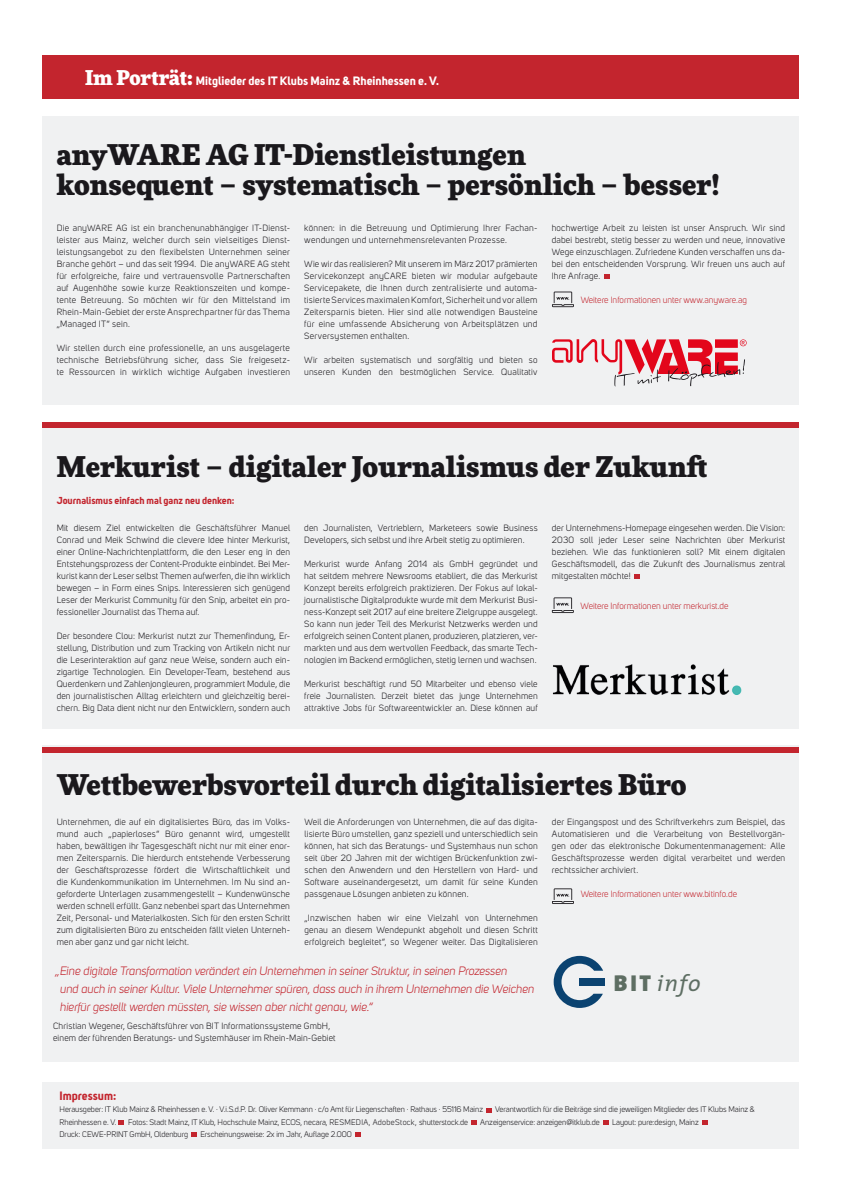
<style>
.page{position:relative;width:842px;height:1191px;background:#fff}
.page>*{position:absolute;margin:0;border:0;box-sizing:border-box;transform-origin:0 0}
.t1{font:900 28px/30px "More Pro";color:#1a181c}
.t2{font:italic 23.1px "The Mix";color:#5e6e63}
.t3{font:italic 12px/18px "Uni Sans";letter-spacing:-.005em;color:#c3252e}
.t4{font:700 12px "Uni Sans";color:#fff}
.t5{font:700 12px "Uni Sans";color:#c3252e}
.t6{font:700 10px "Uni Sans";color:#c3252e}
.t7{font:9px/12px "Uni Sans";letter-spacing:.025em;color:#1a181c;text-align:justify}
.t8{font:9px "Uni Sans";color:#c3252e}
.t9{font:8px "Uni Sans";color:#1a181c}
.t10{font:italic 7.7px "The Mix";color:#5e6e63}
.s1{font-family:"More Pro";font-weight:900;font-size:20px}
.s2{font-family:"The Sans";font-weight:900;font-style:normal}
</style>
<div class="page">
<hr style="left:841px;top:0;width:1px;height:729px;background:#f0f1f2">
<hr style="left:841px;top:747px;width:1px;height:324px;background:#c3252e">
<div style="left:43px;top:1082px;width:756px;height:66px;background:#f0f1f2"></div>
<svg style="left:487px;top:1108px;width:5px;height:4px"></svg>
<svg style="left:119px;top:1120px;width:5px;height:4px"></svg>
<svg style="left:472px;top:1120px;width:5px;height:4px"></svg>
<svg style="left:603px;top:1120px;width:5px;height:4px"></svg>
<svg style="left:702px;top:1120px;width:5px;height:4px"></svg>
<svg style="left:192px;top:1132px;width:5px;height:4px"></svg>
<svg style="left:355px;top:1132px;width:6px;height:4px"></svg>
<div style="left:43px;top:117px;width:756px;height:288px;background:#f0f1f2"></div>
<svg style="left:604px;top:274px;width:5px;height:5px"></svg>
<svg style="left:552px;top:291px;width:22px;height:16px"></svg>
<svg style="left:552px;top:339px;width:195px;height:47px"></svg>
<div style="left:43px;top:424px;width:756px;height:305px;background:#f0f1f2"></div>
<div style="left:43px;top:745px;width:756px;height:316px;background:#f0f1f2"></div>
<svg style="left:635px;top:574px;width:5px;height:5px"></svg>
<div style="left:43px;top:423px;width:756px;height:5px;background:#c3252e"></div>
<div style="left:43px;top:747px;width:756px;height:5px;background:#c3252e"></div>
<img style="left:552px;top:664px;width:190px;height:31px">
<svg style="left:552px;top:597px;width:22px;height:16px"></svg>
<svg style="left:552px;top:888px;width:22px;height:16px"></svg>
<div style="left:43px;top:56px;width:756px;height:43px;background:#c3252e"></div>
<svg style="left:554px;top:956px;width:49px;height:52px"></svg>
<div style="left:579px;top:978px;width:26px;height:7px;background:#0b4371"></div>
<h3 class="t4" style="left:85px;top:73px;width:356px"><span class="s1">Im Porträt:</span> Mitglieder des IT Klubs Mainz &amp; Rheinhessen e. V.</h3>
<h1 class="t1" style="left:57px;top:137px;width:664px">anyWARE AG IT-Dienstleistungen<br>konsequent – systematisch – persönlich – besser!</h1>
<p class="t7" style="left:57px;top:222px;width:235px">Die anyWARE AG ist ein branchenunabhängiger IT-Dienst&shy;leister aus Mainz, welcher durch sein vielseitiges Dienst&shy;leistungsangebot zu den flexibelsten Unternehmen seiner Branche gehört – und das seit 1994. Die anyWARE AG steht für erfolgreiche, faire und vertrauensvolle Partnerschaften auf Augenhöhe sowie kurze Reaktionszeiten und kompe&shy;tente Betreuung. So möchten wir für den Mittelstand im Rhein-Main-Gebiet der erste Ansprechpartner für das Thema „Managed IT“ sein.</p>
<p class="t7" style="left:57px;top:342px;width:235px">Wir stellen durch eine professionelle, an uns ausgelagerte technische Betriebsführung sicher, dass Sie freigesetz&shy;te Ressourcen in wirklich wichtige Aufgaben investieren</p>
<p class="t7" style="left:304px;top:222px;width:235px">können: in die Betreuung und Optimierung Ihrer Fachan&shy;wendungen und unternehmensrelevanten Prozesse.</p>
<p class="t7" style="left:304px;top:258px;width:235px">Wie wir das realisieren? Mit unserem im März 2017 prämierten Servicekonzept anyCARE bieten wir modular aufgebaute Servicepakete, die Ihnen durch zentralisierte und automa&shy;tisierte Services maximalen Komfort, Sicherheit und vor allem Zeitersparnis bieten. Hier sind alle notwendigen Bausteine für eine umfassende Absicherung von Arbeitsplätzen und Serversystemen enthalten.</p>
<p class="t7" style="left:304px;top:354px;width:235px">Wir arbeiten systematisch und sorgfältig und bieten so unseren Kunden den bestmöglichen Service. Qualitativ</p>
<p class="t7" style="left:552px;top:222px;width:235px">hochwertige Arbeit zu leisten ist unser Anspruch. Wir sind dabei bestrebt, stetig besser zu werden und neue, innovative Wege einzuschlagen. Zufriedene Kunden verschaffen uns da&shy;bei den entscheidenden Vorsprung. Wir freuen uns auch auf Ihre Anfrage.</p>
<p class="t8" style="left:581px;top:294px;width:168px">Weitere Informationen unter www.anyware.ag</p>
<h1 class="t1" style="left:57px;top:449px;width:652px">Merkurist – digitaler Journalismus der Zukunft</h1>
<p class="t6" style="left:57px;top:494px;width:179px">Journalismus einfach mal ganz neu denken:</p>
<p class="t7" style="left:57px;top:522px;width:235px">Mit diesem Ziel entwickelten die Geschäftsführer Manuel Conrad und Meik Schwind die clevere Idee hinter Merkurist, einer Online-Nachrichtenplattform, die den Leser eng in den Entstehungsprozess der Content-Produkte einbindet. Bei Mer&shy;kurist kann der Leser selbst Themen aufwerfen, die ihn wirklich bewegen – in Form eines Snips. Interessieren sich genügend Leser der Merkurist Community für den Snip, arbeitet ein pro&shy;fessioneller Journalist das Thema auf.</p>
<p class="t7" style="left:57px;top:630px;width:235px">Der besondere Clou: Merkurist nutzt zur Themenfindung, Er&shy;stellung, Distribution und zum Tracking von Artikeln nicht nur die Leserinteraktion auf ganz neue Weise, sondern auch ein&shy;zigartige Technologien. Ein Developer-Team, bestehend aus Querdenkern und Zahlenjongleuren, programmiert Module, die den journalistischen Alltag erleichtern und gleichzeitig berei&shy;chern. Big Data dient nicht nur den Entwicklern, sondern auch</p>
<p class="t7" style="left:304px;top:522px;width:235px">den Journalisten, Vertrieblern, Marketeers sowie Business<br>Developers, sich selbst und ihre Arbeit stetig zu optimieren.</p>
<p class="t7" style="left:304px;top:558px;width:235px">Merkurist wurde Anfang 2014 als GmbH gegründet und hat seitdem mehrere Newsrooms etabliert, die das Merkurist Konzept bereits erfolgreich praktizieren. Der Fokus auf lokal&shy;journalistische Digitalprodukte wurde mit dem Merkurist Busi&shy;ness-Konzept seit 2017 auf eine breitere Zielgruppe ausgelegt.<br>So kann nun jeder Teil des Merkurist Netzwerks werden und erfolgreich seinen Content planen, produzieren, platzieren, ver&shy;markten und aus dem wertvollen Feedback, das smarte Tech&shy;nologien im Backend ermöglichen, stetig lernen und wachsen.</p>
<p class="t7" style="left:304px;top:678px;width:235px">Merkurist beschäftigt rund 50 Mitarbeiter und ebenso viele freie Journalisten. Derzeit bietet das junge Unternehmen attraktive Jobs für Softwareentwickler an. Diese können auf</p>
<p class="t7" style="left:552px;top:522px;width:235px">der Unternehmens-Homepage eingesehen werden. Die Vision:<br>2030 soll jeder Leser seine Nachrichten über Merkurist beziehen. Wie das funktionieren soll? Mit einem digitalen Geschäftsmodell, das die Zukunft des Journalismus zentral mitgestalten möchte!</p>
<p class="t8" style="left:580px;top:600px;width:149px">Weitere Informationen unter merkurist.de</p>
<h1 class="t1" style="left:57px;top:767px;width:631px">Wettbewerbsvorteil durch digitalisiertes Büro</h1>
<p class="t7" style="left:57px;top:816px;width:235px">Unternehmen, die auf ein digitalisiertes Büro, das im Volks&shy;mund auch „papierloses“ Büro genannt wird, umgestellt haben, bewältigen ihr Tagesgeschäft nicht nur mit einer enor&shy;men Zeitersparnis. Die hierdurch entstehende Verbesserung der Geschäftsprozesse fördert die Wirtschaftlichkeit und die Kundenkommunikation im Unternehmen. Im Nu sind an&shy;geforderte Unterlagen zusammengestellt – Kundenwünsche werden schnell erfüllt. Ganz nebenbei spart das Unternehmen Zeit, Personal- und Materialkosten. Sich für den ersten Schritt zum digitalisierten Büro zu entscheiden fällt vielen Unterneh&shy;men aber ganz und gar nicht leicht.</p>
<p class="t7" style="left:304px;top:816px;width:235px">Weil die Anforderungen von Unternehmen, die auf das digita&shy;lisierte Büro umstellen, ganz speziell und unterschiedlich sein können, hat sich das Beratungs- und Systemhaus nun schon seit über 20 Jahren mit der wichtigen Brückenfunktion zwi&shy;schen den Anwendern und den Herstellern von Hard- und Software auseinandergesetzt, um damit für seine Kunden passgenaue Lösungen anbieten zu können.</p>
<p class="t7" style="left:304px;top:912px;width:235px">„Inzwischen haben wir eine Vielzahl von Unternehmen genau an diesem Wendepunkt abgeholt und diesen Schritt erfolgreich begleitet“, so Wegener weiter. Das Digitalisieren</p>
<p class="t3" style="left:60px;top:962px;width:476px;text-indent:-4px">„Eine digitale Transformation verändert ein Unternehmen in seiner Struktur, in seinen Prozessen<br>und auch in seiner Kultur. Viele Unternehmer spüren, dass auch in ihrem Unternehmen die Weichen hierfür gestellt werden müssten, sie wissen aber nicht genau, wie.“</p>
<p class="t7" style="left:53px;top:1019px;width:284px">Christian Wegener, Geschäftsführer von BIT Informationssysteme GmbH, einem der führenden Beratungs- und Systemhäuser im Rhein-Main-Gebiet</p>
<p class="t7" style="left:552px;top:816px;width:235px">der Eingangspost und des Schriftverkehrs zum Beispiel, das Automatisieren und die Verarbeitung von Bestellvorgän&shy;gen oder das elektronische Dokumentenmanagement: Alle Geschäftsprozesse werden digital verarbeitet und werden rechtssicher archiviert.</p>
<p class="t10" style="left:614px;top:845px;width:30px"><span class="s2">BIT</span> info</p>
<p class="t8" style="left:581px;top:888px;width:158px">Weitere Informationen unter www.bitinfo.de</p>
<h2 class="t2" style="left:614px;top:963px;width:88px"><span class="s2">BIT</span> info</h2>
<h3 class="t5" style="left:60px;top:1088px;width:58px">Impressum:</h3>
<p class="t9" style="left:60px;top:1105px;width:425px">Herausgeber: IT Klub Mainz &amp; Rheinhessen e. V. · V.i.S.d.P. Dr. Oliver Kemmann · c/o Amt für Liegenschaften · Rathaus · 55116 Mainz</p>
<p class="t9" style="left:495px;top:1105px;width:261px">Verantwortlich für die Beiträge sind die jeweiligen Mitglieder des IT Klubs Mainz &amp;</p>
<p class="t9" style="left:60px;top:1117px;width:58px">Rheinhessen e. V.</p>
<p class="t9" style="left:128px;top:1117px;width:341px">Fotos: Stadt Mainz, IT Klub, Hochschule Mainz, ECOS, necara, RESMEDIA, AdobeStock, shutterstock.de</p>
<p class="t9" style="left:480px;top:1117px;width:121px">Anzeigenservice: anzeigen@itklub.de</p>
<p class="t9" style="left:612px;top:1117px;width:88px">Layout: pure:design, Mainz</p>
<p class="t9" style="left:60px;top:1129px;width:130px">Druck: CEWE-PRINT GmbH, Oldenburg</p>
<p class="t9" style="left:200px;top:1129px;width:153px">Erscheinungsweise: 2x im Jahr, Auflage 2.000</p>
</div>
